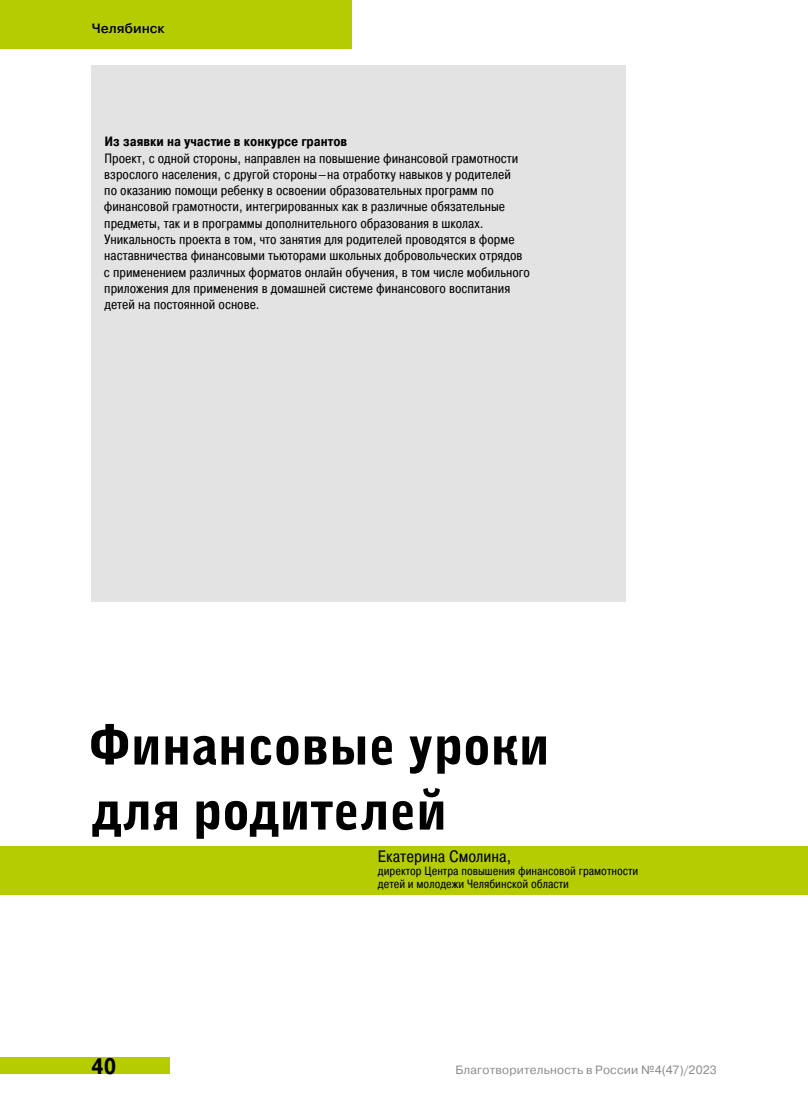
<style>
.page{position:relative;width:808px;height:1106px;background:#fff}
.page>*{position:absolute;margin:0;border:0;box-sizing:border-box;transform-origin:0 0}
.t1{font:900 52.8px/65.1px "Bell Gothic C";color:#000}
.t2{font:700 22.5px "Pragmatica Cond";color:#000}
.t3{font:16.5px "Pragmatica Cond";color:#000}
.t4{font:13.5px/16.2px "Pragmatica Cond";color:#000}
.t5{font:700 13.5px "Pragmatica Cond";color:#000}
.t6{font:500 13.5px "Pragmatica";color:#000}
.t7{font:12px/12.9px "Pragmatica Cond";color:#000}
.t8{font:12px "Pragmatica";letter-spacing:.015em;color:#8b8b8b}
</style>
<div class="page">
<div style="left:0;top:0;width:352px;height:49px;background:#b4cc00"></div>
<div style="left:91px;top:65px;width:534px;height:537px;background:#e3e3e3"></div>
<div style="left:0;top:846px;width:376px;height:48px;background:#b4cc00"></div>
<div style="left:365px;top:846px;width:443px;height:48px;background:#b4cc00"></div>
<div style="left:0;top:1057px;width:169px;height:16px;background:#b4cc00"></div>
<p class="t6" style="left:92px;top:19px;width:75px">Челябинск</p>
<p class="t5" style="left:104px;top:133px;width:244px">Из заявки на участие в конкурсе грантов</p>
<p class="t4" style="left:104px;top:150px;width:428px">Проект, с одной стороны, направлен на повышение финансовой грамотности взрослого населения, с другой стороны—на отработку навыков у родителей<br>по оказанию помощи ребенку в освоении образовательных программ по финансовой грамотности, интегрированных как в различные обязательные предметы, так и в программы дополнительного образования в школах.<br>Уникальность проекта в том, что занятия для родителей проводятся в форме наставничества финансовыми тьюторами школьных добровольческих отрядов с применением различных форматов онлайн обучения, в том числе мобильного приложения для применения в домашней системе финансового воспитания детей на постоянной основе.</p>
<h1 class="t1" style="left:89px;top:713px;width:463px">Финансовые уроки для родителей</h1>
<p class="t3" style="left:378px;top:846px;width:135px">Екатерина Смолина,</p>
<p class="t7" style="left:378px;top:864px;width:262px">директор Центра повышения финансовой грамотности детей и молодежи Челябинской области</p>
<h2 class="t2" style="left:91px;top:1052px;width:27px">40</h2>
<p class="t8" style="left:455px;top:1062px;width:263px">Благотворительность в России №4(47)/2023</p>
</div>
